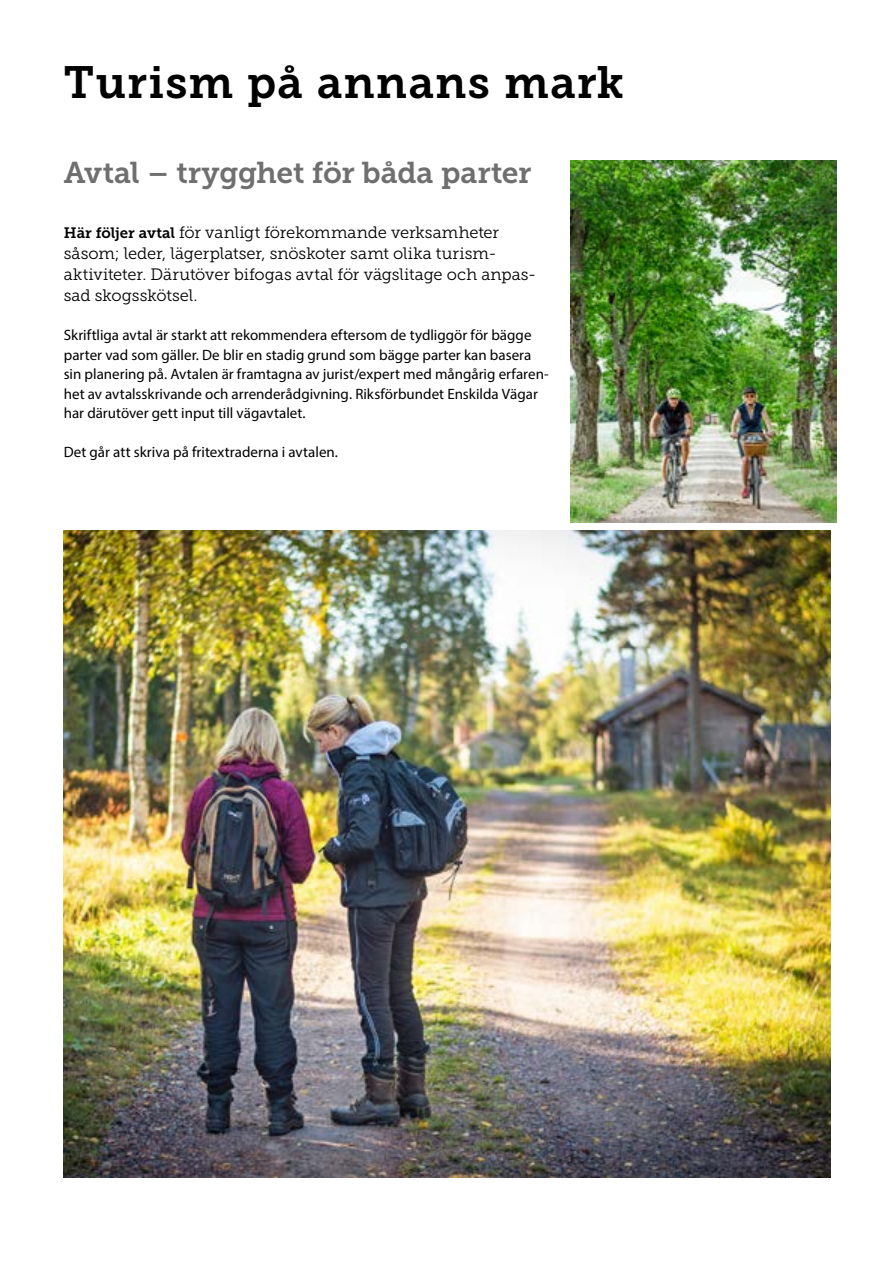
<style>
.page{position:relative;width:893px;height:1263px;background:#fff}
.page>*{position:absolute;margin:0;border:0;box-sizing:border-box;transform-origin:0 0}
.t1{font:45px "Museo Slab 700";letter-spacing:.025em;color:#000}
.t2{font:30px "Museo Slab 700";letter-spacing:-.01em;color:#706f6f}
.t3{font:16.5px/21px "Museo Slab 300";letter-spacing:-.005em;color:#000}
.t4{font:15px/19.5px "Myriad Pro";color:#000}
.s1{font-family:"Museo Slab 700";font-size:15px}
</style>
<div class="page">
<img style="left:64px;top:530px;width:767px;height:647px">
<img style="left:570px;top:161px;width:266px;height:362px">
<h1 class="t1" style="left:64px;top:56px;width:562px">Turism på annans mark</h1>
<h2 class="t2" style="left:64px;top:156px;width:469px">Avtal – trygghet för båda parter</h2>
<p class="t3" style="left:64px;top:222px;width:474px"><span class="s1">Här följer avtal</span> för vanligt förekommande verksamheter såsom; leder, lägerplatser, snöskoter samt olika turism&shy;aktiviteter. Därutöver bifogas avtal för vägslitage och anpas&shy;sad skogsskötsel.</p>
<p class="t4" style="left:64px;top:325px;width:487px">Skriftliga avtal är starkt att rekommendera eftersom de tydliggör för bägge parter vad som gäller. De blir en stadig grund som bägge parter kan basera sin planering på. Avtalen är framtagna av jurist/expert med mångårig erfaren&shy;het av avtalsskrivande och arrenderådgivning. Riksförbundet Enskilda Vägar har därutöver gett input till vägavtalet.</p>
<p class="t4" style="left:64px;top:442px;width:276px">Det går att skriva på fritextraderna i avtalen.</p>
</div>
